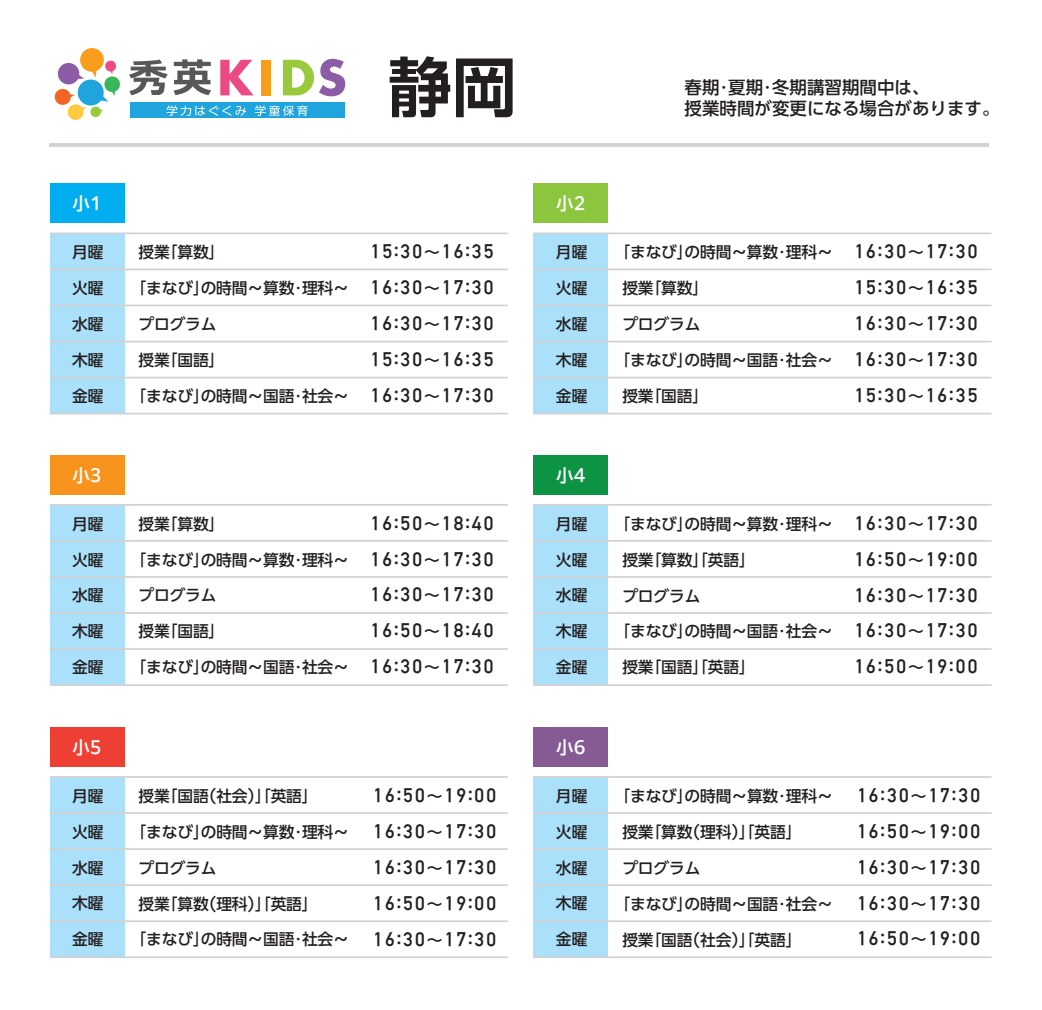
<style>
.page{position:relative;width:1042px;height:1010px;background:#fff}
.page>*{position:absolute;margin:0;border:0;box-sizing:border-box;transform-origin:0 0}
.t1{font:64.23px "OT Edit Trial";color:#231f20}
.t2{font:500 17.5px "PUD Shin Go Pr 6 N";color:#231f20}
.t3{font:500 17.5px "PUD Shin Go Pr 6 N";color:#fff}
.t4{font:500 15.75px "PUD Shin Go Pr 6 N";letter-spacing:-.01em;color:#231f20}
.t5{font:15.75px "OT Edit Trial";letter-spacing:.1em;color:#231f20}
</style>
<div class="page">
<svg style="left:129px;top:60px;width:39px;height:35px"></svg>
<svg style="left:174px;top:59px;width:37px;height:36px"></svg>
<svg style="left:54px;top:48px;width:66px;height:72px"></svg>
<svg style="left:220px;top:60px;width:33px;height:35px"></svg>
<div style="left:261px;top:60px;width:9px;height:35px;background:#f89d1c"></div>
<svg style="left:283px;top:59px;width:62px;height:37px"></svg>
<div style="left:130px;top:103px;width:215px;height:15px;background:#1fa4dd"></div>
<svg style="left:166px;top:105px;width:80px;height:11px"></svg>
<svg style="left:255px;top:105px;width:53px;height:11px"></svg>
<hr style="left:50px;top:143px;width:939px;height:4px;background:#d1d2d4">
<div style="left:50px;top:184px;width:74px;height:39px;background:#00aeef"></div>
<div style="left:50px;top:233px;width:74px;height:180px;background:#aae0f9"></div>
<hr style="left:50px;top:232px;width:458px;height:2px;background:#d1d2d4">
<hr style="left:50px;top:268px;width:458px;height:2px;background:#d1d2d4">
<hr style="left:50px;top:304px;width:458px;height:2px;background:#d1d2d4">
<hr style="left:50px;top:341px;width:458px;height:1px;background:#d1d2d4">
<hr style="left:50px;top:377px;width:458px;height:1px;background:#d1d2d4">
<hr style="left:50px;top:413px;width:458px;height:1px;background:#d1d2d4">
<div style="left:533px;top:184px;width:75px;height:39px;background:#8bc63e"></div>
<div style="left:533px;top:233px;width:75px;height:180px;background:#aae0f9"></div>
<hr style="left:533px;top:232px;width:458px;height:2px;background:#d1d2d4">
<hr style="left:533px;top:268px;width:458px;height:2px;background:#d1d2d4">
<hr style="left:533px;top:304px;width:458px;height:2px;background:#d1d2d4">
<hr style="left:533px;top:341px;width:458px;height:1px;background:#d1d2d4">
<hr style="left:533px;top:377px;width:458px;height:1px;background:#d1d2d4">
<hr style="left:533px;top:413px;width:458px;height:1px;background:#d1d2d4">
<div style="left:50px;top:455px;width:74px;height:39px;background:#f7931d"></div>
<div style="left:50px;top:505px;width:74px;height:180px;background:#aae0f9"></div>
<hr style="left:50px;top:504px;width:458px;height:1px;background:#d1d2d4">
<hr style="left:50px;top:540px;width:458px;height:2px;background:#d1d2d4">
<hr style="left:50px;top:576px;width:458px;height:2px;background:#d1d2d4">
<hr style="left:50px;top:612px;width:458px;height:2px;background:#d1d2d4">
<hr style="left:50px;top:648px;width:458px;height:2px;background:#d1d2d4">
<hr style="left:50px;top:684px;width:458px;height:2px;background:#d1d2d4">
<div style="left:533px;top:455px;width:75px;height:39px;background:#0d9344"></div>
<div style="left:533px;top:505px;width:75px;height:180px;background:#aae0f9"></div>
<hr style="left:533px;top:504px;width:458px;height:1px;background:#d1d2d4">
<hr style="left:533px;top:540px;width:458px;height:2px;background:#d1d2d4">
<hr style="left:533px;top:576px;width:458px;height:2px;background:#d1d2d4">
<hr style="left:533px;top:612px;width:458px;height:2px;background:#d1d2d4">
<hr style="left:533px;top:648px;width:458px;height:2px;background:#d1d2d4">
<hr style="left:533px;top:684px;width:458px;height:2px;background:#d1d2d4">
<div style="left:50px;top:727px;width:74px;height:39px;background:#ee3f35"></div>
<div style="left:50px;top:777px;width:74px;height:180px;background:#aae0f9"></div>
<hr style="left:50px;top:776px;width:458px;height:2px;background:#d1d2d4">
<hr style="left:50px;top:812px;width:458px;height:2px;background:#d1d2d4">
<hr style="left:50px;top:848px;width:458px;height:2px;background:#d1d2d4">
<hr style="left:50px;top:884px;width:458px;height:2px;background:#d1d2d4">
<hr style="left:50px;top:920px;width:458px;height:2px;background:#d1d2d4">
<hr style="left:50px;top:956px;width:458px;height:2px;background:#d1d2d4">
<div style="left:533px;top:727px;width:75px;height:39px;background:#865a95"></div>
<div style="left:533px;top:777px;width:75px;height:180px;background:#aae0f9"></div>
<hr style="left:533px;top:776px;width:458px;height:2px;background:#d1d2d4">
<hr style="left:533px;top:812px;width:458px;height:2px;background:#d1d2d4">
<hr style="left:533px;top:848px;width:458px;height:2px;background:#d1d2d4">
<hr style="left:533px;top:884px;width:458px;height:2px;background:#d1d2d4">
<hr style="left:533px;top:920px;width:458px;height:2px;background:#d1d2d4">
<hr style="left:533px;top:956px;width:458px;height:2px;background:#d1d2d4">
<h1 class="t1" style="left:388px;top:42px;width:130px">静岡</h1>
<p class="t2" style="left:684px;top:77px;width:246px">春期・夏期・冬期講習期間中は、</p>
<p class="t2" style="left:684px;top:98px;width:316px">授業時間が変更になる場合があります。</p>
<p class="t3" style="left:72px;top:194px;width:31px">小1</p>
<p class="t3" style="left:556px;top:194px;width:31px">小2</p>
<p class="t4" style="left:72px;top:244px;width:33px">月曜</p>
<p class="t4" style="left:72px;top:279px;width:33px">火曜</p>
<p class="t4" style="left:72px;top:315px;width:33px">水曜</p>
<p class="t4" style="left:72px;top:351px;width:33px">木曜</p>
<p class="t4" style="left:72px;top:387px;width:33px">金曜</p>
<p class="t4" style="left:138px;top:243px;width:87px">授業「算数」</p>
<p class="t4" style="left:131px;top:279px;width:220px">「まなび」の時間～算数・理科～</p>
<p class="t4" style="left:138px;top:315px;width:80px">プログラム</p>
<p class="t4" style="left:138px;top:351px;width:87px">授業「国語」</p>
<p class="t4" style="left:131px;top:387px;width:220px">「まなび」の時間～国語・社会～</p>
<p class="t5" style="left:370px;top:241px;width:125px">15:30～16:35</p>
<p class="t5" style="left:370px;top:277px;width:125px">16:30～17:30</p>
<p class="t5" style="left:370px;top:313px;width:125px">16:30～17:30</p>
<p class="t5" style="left:370px;top:349px;width:125px">15:30～16:35</p>
<p class="t5" style="left:370px;top:384px;width:125px">16:30～17:30</p>
<p class="t4" style="left:556px;top:243px;width:33px">月曜</p>
<p class="t4" style="left:556px;top:279px;width:33px">火曜</p>
<p class="t4" style="left:556px;top:315px;width:33px">水曜</p>
<p class="t4" style="left:556px;top:351px;width:33px">木曜</p>
<p class="t4" style="left:556px;top:387px;width:33px">金曜</p>
<p class="t4" style="left:614px;top:243px;width:220px">「まなび」の時間～算数・理科～</p>
<p class="t4" style="left:622px;top:279px;width:87px">授業「算数」</p>
<p class="t4" style="left:622px;top:315px;width:80px">プログラム</p>
<p class="t4" style="left:614px;top:351px;width:220px">「まなび」の時間～国語・社会～</p>
<p class="t4" style="left:622px;top:387px;width:87px">授業「国語」</p>
<p class="t5" style="left:854px;top:241px;width:125px">16:30～17:30</p>
<p class="t5" style="left:854px;top:277px;width:125px">15:30～16:35</p>
<p class="t5" style="left:854px;top:313px;width:125px">16:30～17:30</p>
<p class="t5" style="left:854px;top:349px;width:125px">16:30～17:30</p>
<p class="t5" style="left:854px;top:385px;width:125px">15:30～16:35</p>
<p class="t3" style="left:72px;top:465px;width:31px">小3</p>
<p class="t3" style="left:556px;top:465px;width:31px">小4</p>
<p class="t4" style="left:72px;top:515px;width:33px">月曜</p>
<p class="t4" style="left:72px;top:551px;width:33px">火曜</p>
<p class="t4" style="left:72px;top:586px;width:33px">水曜</p>
<p class="t4" style="left:72px;top:622px;width:33px">木曜</p>
<p class="t4" style="left:72px;top:658px;width:33px">金曜</p>
<p class="t4" style="left:138px;top:515px;width:87px">授業「算数」</p>
<p class="t4" style="left:131px;top:551px;width:220px">「まなび」の時間～算数・理科～</p>
<p class="t4" style="left:138px;top:587px;width:80px">プログラム</p>
<p class="t4" style="left:138px;top:622px;width:87px">授業「国語」</p>
<p class="t4" style="left:131px;top:658px;width:220px">「まなび」の時間～国語・社会～</p>
<p class="t5" style="left:370px;top:512px;width:125px">16:50～18:40</p>
<p class="t5" style="left:370px;top:548px;width:125px">16:30～17:30</p>
<p class="t5" style="left:370px;top:584px;width:125px">16:30～17:30</p>
<p class="t5" style="left:370px;top:620px;width:125px">16:50～18:40</p>
<p class="t5" style="left:370px;top:656px;width:125px">16:30～17:30</p>
<p class="t4" style="left:556px;top:515px;width:33px">月曜</p>
<p class="t4" style="left:556px;top:551px;width:33px">火曜</p>
<p class="t4" style="left:556px;top:586px;width:33px">水曜</p>
<p class="t4" style="left:556px;top:622px;width:33px">木曜</p>
<p class="t4" style="left:556px;top:658px;width:33px">金曜</p>
<p class="t4" style="left:614px;top:515px;width:220px">「まなび」の時間～算数・理科～</p>
<p class="t4" style="left:622px;top:551px;width:134px">授業「算数」「英語」</p>
<p class="t4" style="left:622px;top:587px;width:80px">プログラム</p>
<p class="t4" style="left:614px;top:622px;width:220px">「まなび」の時間～国語・社会～</p>
<p class="t4" style="left:622px;top:658px;width:134px">授業「国語」「英語」</p>
<p class="t5" style="left:854px;top:512px;width:125px">16:30～17:30</p>
<p class="t5" style="left:854px;top:548px;width:125px">16:50～19:00</p>
<p class="t5" style="left:854px;top:584px;width:125px">16:30～17:30</p>
<p class="t5" style="left:854px;top:620px;width:125px">16:30～17:30</p>
<p class="t5" style="left:854px;top:656px;width:125px">16:50～19:00</p>
<p class="t3" style="left:72px;top:737px;width:31px">小5</p>
<p class="t3" style="left:556px;top:737px;width:31px">小6</p>
<p class="t4" style="left:72px;top:787px;width:33px">月曜</p>
<p class="t4" style="left:72px;top:823px;width:33px">火曜</p>
<p class="t4" style="left:72px;top:859px;width:33px">水曜</p>
<p class="t4" style="left:72px;top:894px;width:33px">木曜</p>
<p class="t4" style="left:72px;top:930px;width:33px">金曜</p>
<p class="t4" style="left:138px;top:787px;width:181px">授業「国語（社会）」「英語」</p>
<p class="t4" style="left:131px;top:823px;width:220px">「まなび」の時間～算数・理科～</p>
<p class="t4" style="left:138px;top:859px;width:80px">プログラム</p>
<p class="t4" style="left:138px;top:895px;width:181px">授業「算数（理科）」「英語」</p>
<p class="t4" style="left:131px;top:930px;width:220px">「まなび」の時間～国語・社会～</p>
<p class="t5" style="left:373px;top:785px;width:125px">16:50～19:00</p>
<p class="t5" style="left:373px;top:820px;width:125px">16:30～17:30</p>
<p class="t5" style="left:373px;top:856px;width:125px">16:30～17:30</p>
<p class="t5" style="left:373px;top:892px;width:125px">16:50～19:00</p>
<p class="t5" style="left:373px;top:928px;width:125px">16:30～17:30</p>
<p class="t4" style="left:556px;top:787px;width:33px">月曜</p>
<p class="t4" style="left:556px;top:823px;width:33px">火曜</p>
<p class="t4" style="left:556px;top:859px;width:33px">水曜</p>
<p class="t4" style="left:556px;top:894px;width:33px">木曜</p>
<p class="t4" style="left:556px;top:930px;width:33px">金曜</p>
<p class="t4" style="left:614px;top:787px;width:220px">「まなび」の時間～算数・理科～</p>
<p class="t4" style="left:622px;top:823px;width:181px">授業「算数（理科）」「英語」</p>
<p class="t4" style="left:622px;top:859px;width:80px">プログラム</p>
<p class="t4" style="left:614px;top:895px;width:220px">「まなび」の時間～国語・社会～</p>
<p class="t4" style="left:622px;top:930px;width:181px">授業「国語（社会）」「英語」</p>
<p class="t5" style="left:856px;top:784px;width:125px">16:30～17:30</p>
<p class="t5" style="left:856px;top:820px;width:125px">16:50～19:00</p>
<p class="t5" style="left:856px;top:856px;width:125px">16:30～17:30</p>
<p class="t5" style="left:856px;top:892px;width:125px">16:30～17:30</p>
<p class="t5" style="left:856px;top:928px;width:125px">16:50～19:00</p>
</div>
